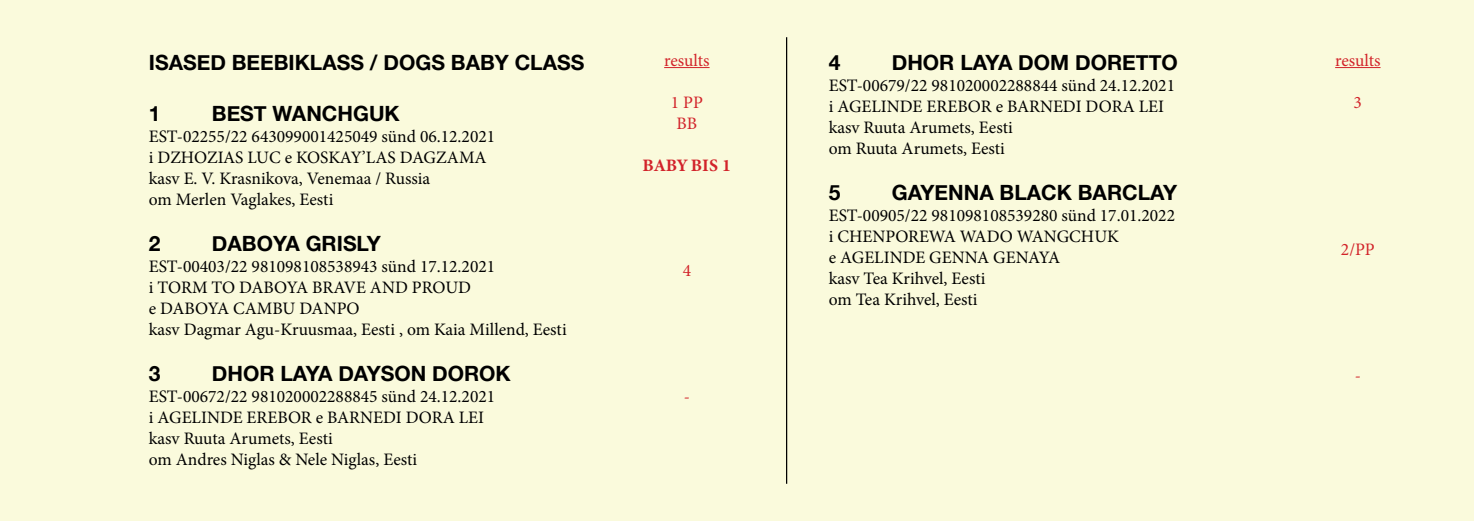
<style>
.page{position:relative;width:1474px;height:521px;background:#fff}
.page>*{position:absolute;margin:0;border:0;box-sizing:border-box;transform-origin:0 0}
.t1{font:700 21px "Helvetica Neue";color:#000}
.t2{font:17.5px/21px "Minion Pro";color:#000}
.t3{font:17.5px/21px "Minion Pro";letter-spacing:-.005em;color:#d2232a;text-align:center}
.t4{font:17.5px "Minion Variable Concept";letter-spacing:.005em;color:#d2232a}
</style>
<div class="page">
<div style="left:0;top:0;width:1473px;height:521px;background:#fafadc"></div>
<hr style="left:786px;top:37px;width:1px;height:447px;background:#000">
<hr style="left:664px;top:67px;width:45px;height:1px;background:#d2232a">
<hr style="left:1335px;top:67px;width:45px;height:1px;background:#d2232a">
<p class="t1" style="left:149px;top:46px;width:437px">ISASED BEEBIKLASS / DOGS BABY CLASS</p>
<p class="t1" style="left:149px;top:97px;width:13px">1</p>
<p class="t1" style="left:212px;top:97px;width:189px">BEST WANCHGUK</p>
<p class="t2" style="left:149px;top:125px;width:348px">EST-02255/22 643099001425049 sünd 06.12.2021 i DZHOZIAS LUC e KOSKAY’LAS DAGZAMA kasv E. V. Krasnikova, Venemaa / Russia<br>om Merlen Vaglakes, Eesti</p>
<p class="t1" style="left:149px;top:227px;width:13px">2</p>
<p class="t1" style="left:212px;top:227px;width:170px">DABOYA GRISLY</p>
<p class="t2" style="left:149px;top:256px;width:419px">EST-00403/22 981098108538943 sünd 17.12.2021<br>i TORM TO DABOYA BRAVE AND PROUD<br>e DABOYA CAMBU DANPO<br>kasv Dagmar Agu-Kruusmaa, Eesti , om Kaia Millend, Eesti</p>
<p class="t1" style="left:149px;top:357px;width:13px">3</p>
<p class="t1" style="left:212px;top:357px;width:300px">DHOR LAYA DAYSON DOROK</p>
<p class="t2" style="left:149px;top:386px;width:348px">EST-00672/22 981020002288845 sünd 24.12.2021 i AGELINDE EREBOR e BARNEDI DORA LEI kasv Ruuta Arumets, Eesti<br>om Andres Niglas &amp; Nele Niglas, Eesti</p>
<p class="t3" style="left:664px;top:50px;width:47px">results</p>
<p class="t3" style="left:671px;top:92px;width:33px">1 PP<br>BB</p>
<p class="t4" style="left:642px;top:153px;width:90px">BABY BIS 1</p>
<p class="t3" style="left:682px;top:260px;width:10px">4</p>
<p class="t3" style="left:683px;top:386px;width:8px">-</p>
<p class="t1" style="left:828px;top:46px;width:13px">4</p>
<p class="t1" style="left:891px;top:46px;width:287px">DHOR LAYA DOM DORETTO</p>
<p class="t2" style="left:828px;top:75px;width:348px">EST-00679/22 981020002288844 sünd 24.12.2021 i AGELINDE EREBOR e BARNEDI DORA LEI kasv Ruuta Arumets, Eesti<br>om Ruuta Arumets, Eesti</p>
<p class="t1" style="left:828px;top:176px;width:13px">5</p>
<p class="t1" style="left:891px;top:176px;width:287px">GAYENNA BLACK BARCLAY</p>
<p class="t2" style="left:828px;top:205px;width:348px">EST-00905/22 981098108539280 sünd 17.01.2022 i CHENPOREWA WADO WANGCHUK<br>e AGELINDE GENNA GENAYA<br>kasv Tea Krihvel, Eesti<br>om Tea Krihvel, Eesti</p>
<p class="t3" style="left:1335px;top:50px;width:47px">results</p>
<p class="t3" style="left:1353px;top:92px;width:10px">3</p>
<p class="t3" style="left:1340px;top:239px;width:35px">2/PP</p>
<p class="t3" style="left:1354px;top:365px;width:8px">-</p>
</div>
